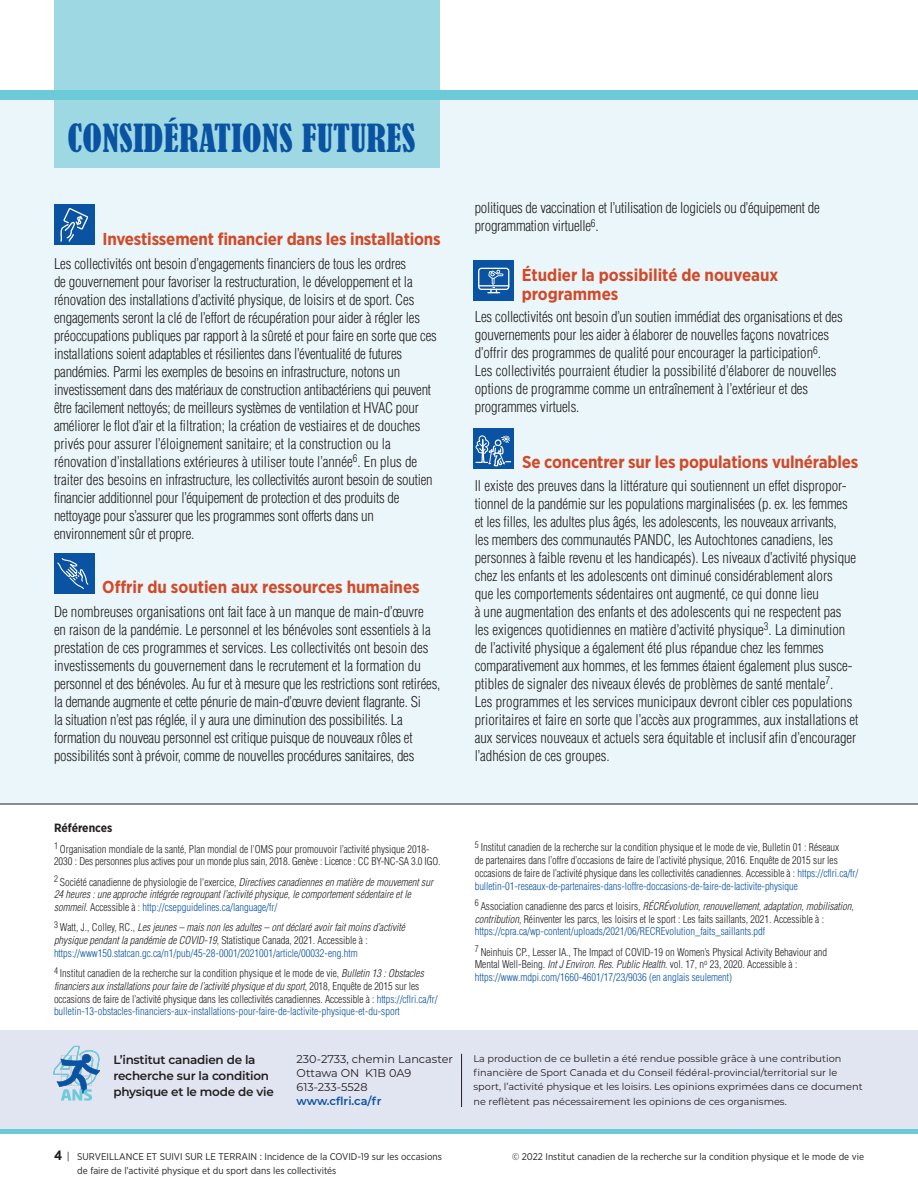
<style>
.page{position:relative;width:918px;height:1188px;background:#fff}
.page>*{position:absolute;margin:0;border:0;box-sizing:border-box;transform-origin:0 0}
.t1{font:condensed 36px "Bernard";letter-spacing:.01em;color:#0a52a2}
.t2{font:700 17.25px/18.8px "Gotham Narrow";letter-spacing:-.01em;color:#d24929}
.t3{font:300 condensed 14.55px/18px "Helvetica";letter-spacing:-.01em;color:#231f20}
.t4{font:600 12px/16px "Montserrat";letter-spacing:-.02em;color:#231f20}
.t5{font:700 12px "Gotham Narrow";color:#231f20}
.t6{font:11.25px "Montserrat";color:#231f20}
.t7{font:600 11.25px "Montserrat";color:#0a52a2}
.t8{font:300 condensed 10.5px/12.8px "Helvetica";color:#231f20}
.t9{font:italic 300 condensed 10.5px/12.8px "Helvetica";color:#231f20}
.t10{font:9.75px/14.5px "Montserrat";color:#231f20}
.t11{font:9.75px "Gotham Narrow";color:#231f20}
.s1{font-size:15px}
.s2{font-style:normal}
.s3{font-style:normal;color:#0a52a2}
.s4{font-style:italic}
.s5{color:#0a52a2}
.s6{font-weight:700;font-size:13.5px}
.s7{font-size:10.5px}
</style>
<div class="page">
<div style="left:0;top:90px;width:918px;height:714px;background:#eaf6f9"></div>
<div style="left:54px;top:0;width:385px;height:167px;background:#9dd8e3"></div>
<div style="left:0;top:1125px;width:918px;height:9px;background:#6dcad8"></div>
<div style="left:0;top:90px;width:918px;height:10px;background:#6dcad8"></div>
<hr style="left:0;top:804px;width:918px;height:1px;background:#231f20">
<div style="left:474px;top:429px;width:40px;height:40px;background:#0a52a2"></div>
<svg style="left:475px;top:428px;width:36px;height:38px"></svg>
<div style="left:495px;top:439px;width:6px;height:7px;border:1px solid #fff;border-radius:50%"></div>
<div style="left:474px;top:260px;width:40px;height:41px;background:#0a52a2"></div>
<div style="left:478px;top:268px;width:31px;height:22px;border:1px solid #fff;border-radius:3px"></div>
<hr style="left:479px;top:285px;width:30px;height:1px;background:#fff">
<svg style="left:488px;top:270px;width:15px;height:23px"></svg>
<div style="left:54px;top:205px;width:40px;height:40px;background:#0a52a2"></div>
<svg style="left:60px;top:204px;width:28px;height:38px"></svg>
<div style="left:54px;top:554px;width:40px;height:40px;background:#0a52a2"></div>
<svg style="left:57px;top:558px;width:31px;height:31px"></svg>
<div style="left:0;top:1030px;width:918px;height:99px;background:#e1e4f1"></div>
<hr style="left:461px;top:1054px;width:1px;height:53px;background:#231f20">
<svg style="left:53px;top:1046px;width:47px;height:55px"></svg>
<p class="t1" style="left:68px;top:118px;width:349px">CONSIDÉRATIONS FUTURES</p>
<p class="t2" style="left:103px;top:231px;width:340px">Investissement financier dans les installations</p>
<p class="t3" style="left:54px;top:256px;width:384px">Les collectivités ont besoin d’engagements financiers de tous les ordres<br>de gouvernement pour favoriser la restructuration, le développement et la rénovation des installations d’activité physique, de loisirs et de sport. Ces engagements seront la clé de l’effort de récupération pour aider à régler les préoccupations publiques par rapport à la sûreté et pour faire en sorte que ces installations soient adaptables et résilientes dans l’éventualité de futures pandémies. Parmi les exemples de besoins en infrastructure, notons un investissement dans des matériaux de construction antibactériens qui peuvent être facilement nettoyés; de meilleurs systèmes de ventilation et HVAC pour améliorer le flot d’air et la filtration; la création de vestiaires et de douches privés pour assurer l’éloignement sanitaire; et la construction ou la rénovation d’installations extérieures à utiliser toute l’année<sup>6</sup>. En plus de traiter des besoins en infrastructure, les collectivités auront besoin de soutien financier additionnel pour l’équipement de protection et des produits de nettoyage pour s’assurer que les programmes sont offerts dans un environnement sûr et propre.</p>
<p class="t2" style="left:102px;top:579px;width:319px">Offrir du soutien aux ressources humaines</p>
<p class="t3" style="left:54px;top:604px;width:388px">De nombreuses organisations ont fait face à un manque de main-d’œuvre<br>en raison de la pandémie. Le personnel et les bénévoles sont essentiels à la prestation de ces programmes et services. Les collectivités ont besoin des investissements du gouvernement dans le recrutement et la formation du personnel et des bénévoles. Au fur et à mesure que les restrictions sont retirées, la demande augmente et cette pénurie de main-d’œuvre devient flagrante. Si<br>la situation n’est pas réglée, il y aura une diminution des possibilités. La formation du nouveau personnel est critique puisque de nouveaux rôles et possibilités sont à prévoir, comme de nouvelles procédures sanitaires, des</p>
<p class="t3" style="left:475px;top:200px;width:346px">politiques de vaccination et l’utilisation de logiciels ou d’équipement de programmation virtuelle<sup>6</sup><span class="s1">.</span></p>
<p class="t2" style="left:522px;top:267px;width:258px">Étudier la possibilité de nouveaux programmes</p>
<p class="t3" style="left:475px;top:309px;width:370px">Les collectivités ont besoin d’un soutien immédiat des organisations et des gouvernements pour les aider à élaborer de nouvelles façons novatrices d’offrir des programmes de qualité pour encourager la participation<sup>6</sup>.<br>Les collectivités pourraient étudier la possibilité d’élaborer de nouvelles options de programme comme un entraînement à l’extérieur et des programmes virtuels.</p>
<p class="t2" style="left:522px;top:454px;width:338px">Se concentrer sur les populations vulnérables</p>
<p class="t3" style="left:475px;top:478px;width:385px">Il existe des preuves dans la littérature qui soutiennent un effet dispropor&shy;tionnel de la pandémie sur les populations marginalisées (p. ex. les femmes et les filles, les adultes plus âgés, les adolescents, les nouveaux arrivants,<br>les members des communautés PANDC, les Autochtones canadiens, les personnes à faible revenu et les handicapés). Les niveaux d’activité physique chez les enfants et les adolescents ont diminué considérablement alors<br>que les comportements sédentaires ont augmenté, ce qui donne lieu<br>à une augmentation des enfants et des adolescents qui ne respectent pas les exigences quotidiennes en matière d’activité physique<sup>3</sup>. La diminution de l’activité physique a également été plus répandue chez les femmes comparativement aux hommes, et les femmes étaient également plus susce&shy;ptibles de signaler des niveaux élevés de problèmes de santé mentale<sup>7</sup>.<br>Les programmes et les services municipaux devront cibler ces populations prioritaires et faire en sorte que l’accès aux programmes, aux installations et aux services nouveaux et actuels sera équitable et inclusif afin d’encourager l’adhésion de ces groupes.</p>
<p class="t5" style="left:54px;top:823px;width:60px">Références</p>
<p class="t8" style="left:54px;top:843px;width:388px"><sup>1</sup> Organisation mondiale de la santé, Plan mondial de l’OMS pour promouvoir l’activité physique 2018-<br>2030 : Des personnes plus actives pour un monde plus sain, 2018. Genève : Licence : CC BY-NC-SA 3.0 IGO.</p>
<p class="t9" style="left:54px;top:876px;width:383px"><sup>2</sup> <span class="s2">Société canadienne de physiologie de l'exercice,</span> Directives canadiennes en matière de mouvementsur<br>24 heures :une approche intégrée regroupantl’activité physique,le comportementsédentaire etle sommeil<span class="s2">. Accessible à :</span> <span class="s3">http://csepguidelines.ca/language/fr/</span></p>
<p class="t9" style="left:54px;top:922px;width:355px"><sup>3</sup> <span class="s2">W a t t , J . , C o l l e y, R C . ,</span> Les jeunes – mais non les adultes – ontdéclaré avoirfaitmoins d’activité physique pendantla pandémie de COVID-19<span class="s2">, Stat i st i q u e C a n ad a , 2 02 1 . Ac ce s s i b l e à : </span><span class="s3">https://www150.statcan.gc.ca/n1/pub/45-28-0001/2021001/article/00032-eng.htm</span></p>
<p class="t8" style="left:54px;top:968px;width:385px"><sup>4</sup> Institut canadien de la recherche sur la condition physique et le mode de vie, <span class="s4">Bulletin 13 :Obstacles financiers aux installations pourfaire de l’activité physique etdu sport</span>, 2 0 1 8 , E n q u ê t e d e 2 0 1 5 s u r l e s occasions de faire de l’activité physique dans les collectivités canadiennes. Accessible à : <span class="s5">https://cflri.ca/fr/ bulletin-13-obstacles-financiers-aux-installations-pour-faire-de-lactivite-physique-et-du-sport</span></p>
<p class="t4" style="left:113px;top:1052px;width:162px">L’institut canadien de la recherche sur la condition physique et le mode de vie</p>
<p class="t6" style="left:297px;top:1055px;width:158px">230-2733, chemin Lancaster</p>
<p class="t6" style="left:297px;top:1069px;width:116px">Ottawa ON K1B 0A9</p>
<p class="t6" style="left:297px;top:1083px;width:72px">613-233-5528</p>
<p class="t7" style="left:297px;top:1094px;width:86px">www.cflri.ca/fr</p>
<p class="t8" style="left:475px;top:842px;width:385px"><sup>5</sup> Institut canadien de la recherche sur la condition physique et le mode de vie, Bulletin 01 : Réseaux<br>de partenaires dans l’offre d’occasions de faire de l’activité physique, 2016. Enquête de 2015 sur les occasions de faire de l’activité physique dans les collectivités canadiennes. Accessible à : <span class="s5">https://cflri.ca/fr/ bulletin-01-reseaux-de-partenaires-dans-loffre-doccasions-de-faire-de-lactivite-physique</span></p>
<p class="t8" style="left:475px;top:900px;width:383px"><sup>6</sup> A s s o c i a t i o n c a n a d i e n n e d e s p a r c s e t l o i s i r s , <span class="s4">RÉCRÉvolution,renouvellement,adaptation,mobilisation, contribution</span>, Réinventer les parcs, les loisirs et le sport : Les faits saillants, 2021. Accessible à : <span class="s5">https://cpra.ca/wp-content/uploads/2021/06/RECREvolution_faits_saillants.pdf</span></p>
<p class="t8" style="left:475px;top:946px;width:354px"><sup>7</sup> Neinhuis CP., Lesser IA., The Impact of COVID-19 on Women’s Physical Activity Behaviour and<br>Mental Well-Being. <span class="s4">IntJ Environ.Res.Public Health</span>. vol. 17, n<sup>o</sup> 23, 2020. Accessible à : <span class="s5">https://www.mdpi.com/1660-4601/17/23/9036 (en anglais seulement)</span></p>
<p class="t10" style="left:474px;top:1052px;width:391px">La production de ce bulletin a été rendue possible grâce à une contribution financière de Sport Canada et du Conseil fédéral-provincial/territorial sur le sport, l’activité physique et les loisirs. Les opinions exprimées dans ce document ne reflètent pas nécessairement les opinions de ces organismes.</p>
<p class="t11" style="left:54px;top:1153px;width:389px"><span class="s6">4</span> <span class="s7">|</span> SURVEILLANCE ET SUIVI SUR LE TERRAIN : Incidence de la COVID-19 sur les occasions</p>
<p class="t11" style="left:512px;top:1153px;width:353px">© 2022 Institut canadien de la recherche sur la condition physique et le mode de vie</p>
<p class="t11" style="left:77px;top:1166px;width:261px">de faire de l’activité physique et du sport dans les collectivités</p>
</div>
